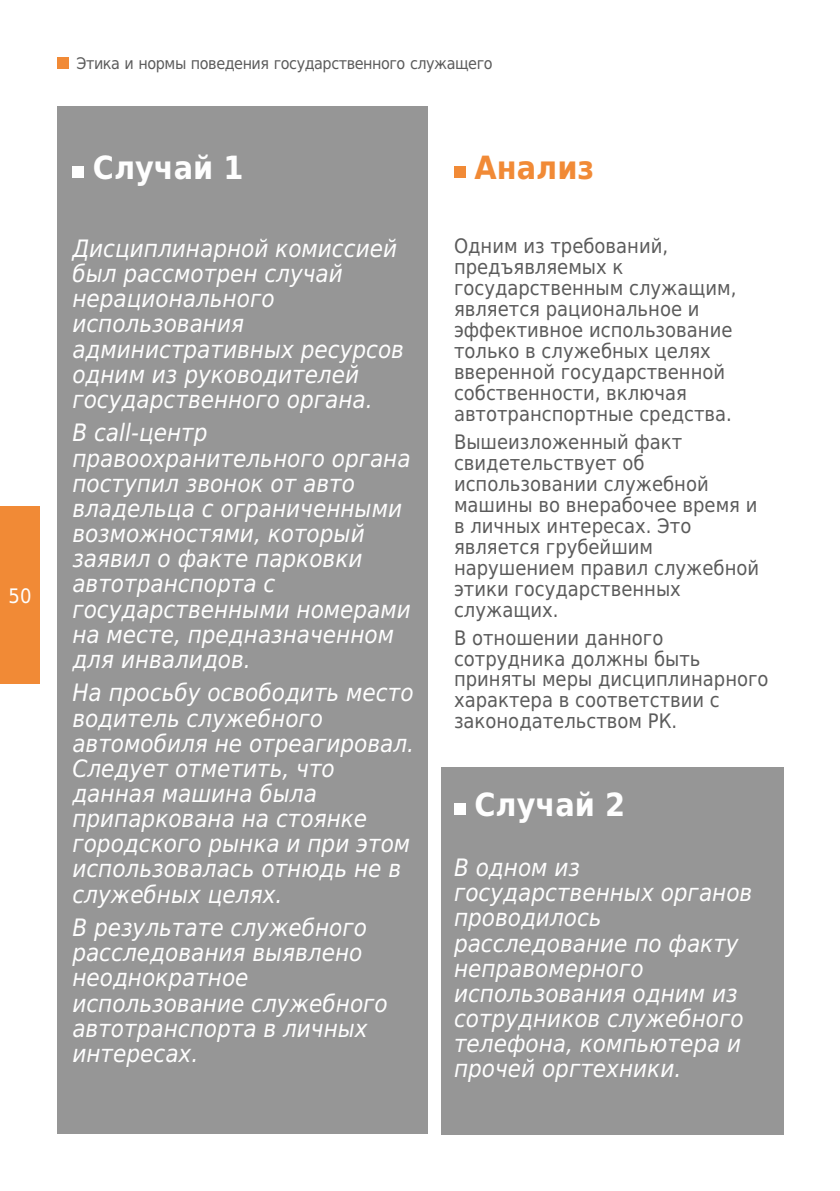
<style>
.page{position:relative;width:840px;height:1191px;background:#fff}
.page>*{position:absolute;margin:0;border:0;box-sizing:border-box;transform-origin:0 0}
.t1{font:700 32px "DejaVu Sans Condensed";color:#fefefe}
.t2{font:700 32px "DejaVu Sans Condensed";color:#f18a36}
.t3{font:italic 24px/25.2px "DejaVu Sans Condensed";color:#fefefe}
.t4{font:20px/21px "DejaVu Sans Condensed";color:#5b5b5b}
.t5{font:20px "DejaVu Sans Condensed";color:#fefefe}
.t6{font:16px "DejaVu Sans Condensed";letter-spacing:-.03em;color:#5b5b5b}
</style>
<div class="page">
<div style="left:57px;top:57px;width:12px;height:12px;background:#f18a36"></div>
<div style="left:57px;top:106px;width:370px;height:1028px;background:#969696"></div>
<div style="left:72px;top:166px;width:12px;height:12px;background:#fefefe"></div>
<div style="left:454px;top:166px;width:11px;height:12px;background:#f18a36"></div>
<div style="left:441px;top:767px;width:341px;height:367px;background:#969696"></div>
<div style="left:454px;top:802px;width:11px;height:12px;background:#fefefe"></div>
<div style="left:0;top:507px;width:40px;height:177px;background:#f18a36"></div>
<p class="t5" style="left:9px;top:587px;width:24px">50</p>
<p class="t6" style="left:76px;top:56px;width:417px">Этика и нормы поведения государственного служащего</p>
<h1 class="t1" style="left:93px;top:155px;width:152px">Случай 1</h1>
<h1 class="t2" style="left:474px;top:155px;width:121px">Анализ</h1>
<p class="t3" style="left:72px;top:238px;width:333px">Дисциплинарной комиссией был рассмотрен случай нерационального использования административных ресурсов одним из руководителей государственного органа.</p>
<p class="t3" style="left:72px;top:422px;width:340px">В call-центр правоохранительного органа поступил звонок от авто владельца с ограниченными возможностями, который заявил о факте парковки автотранспорта с государственными номерами на месте, предназначенном для инвалидов.</p>
<p class="t3" style="left:72px;top:682px;width:343px">На просьбу освободить место водитель служебного автомобиля не отреагировал.<br>Следует отметить, что данная машина была припаркована на стоянке городского рынка и при этом использовалась отнюдь не в служебных целях.</p>
<p class="t3" style="left:72px;top:917px;width:317px">В результате служебного расследования выявлено неоднократное использование служебного автотранспорта в личных интересах.</p>
<p class="t4" style="left:454px;top:238px;width:284px">Одним из требований, предъявляемых к государственным служащим, является рациональное и эффективное использование только в служебных целях вверенной государственной собственности, включая автотранспортные средства.</p>
<p class="t4" style="left:454px;top:433px;width:306px">Вышеизложенный факт свидетельствует об использовании служебной машины во внерабочее время и в личных интересах. Это является грубейшим нарушением правил служебной этики государственных служащих.</p>
<p class="t4" style="left:454px;top:629px;width:316px">В отношении данного сотрудника должны быть приняты меры дисциплинарного характера в соответствии с законодательством РК.</p>
<h1 class="t1" style="left:474px;top:791px;width:152px">Случай 2</h1>
<p class="t3" style="left:454px;top:857px;width:299px">В одном из государственных органов проводилось расследование по факту неправомерного использования одним из сотрудников служебного телефона, компьютера и прочей оргтехники.</p>
</div>
